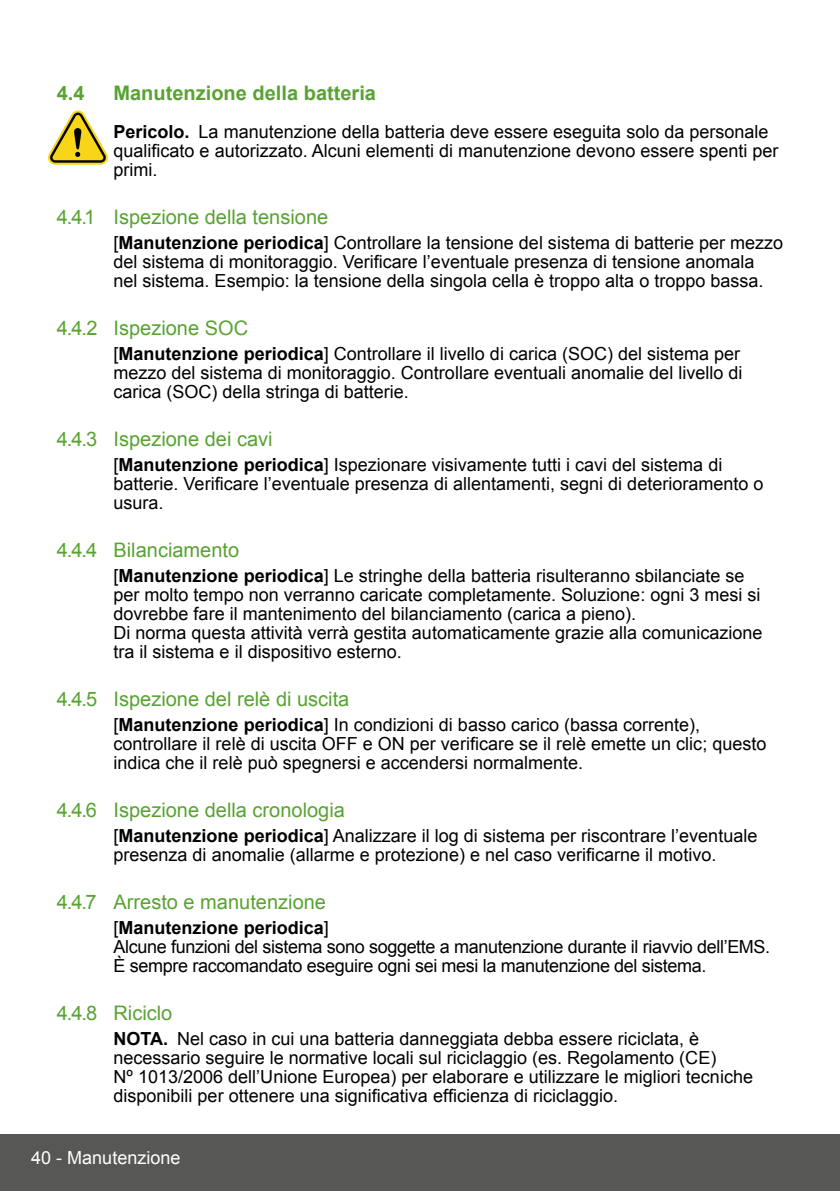
<style>
.page{position:relative;width:840px;height:1191px;background:#fff}
.page>*{position:absolute;margin:0;border:0;box-sizing:border-box;transform-origin:0 0}
.t1{font:20px "Arial";color:#58a332}
.t2{font:700 20px "Arial";color:#58a332}
.t3{font:18px/19px "Arial";color:#000}
.t4{font:18px/19px "Arial";letter-spacing:-.02em;color:#000}
.t5{font:18px "Arial";color:#fff}
.s1{font-weight:700}
</style>
<div class="page">
<div style="left:0;top:1134px;width:839px;height:57px;background:#575756"></div>
<svg style="left:48px;top:111px;width:60px;height:54px"></svg>
<p class="t2" style="left:57px;top:79px;width:29px">4.4</p>
<p class="t2" style="left:113px;top:79px;width:264px">Manutenzione della batteria</p>
<p class="t3" style="left:113px;top:122px;width:666px"><span class="s1">Pericolo.</span> La manutenzione della batteria deve essere eseguita solo da personale qualificato e autorizzato. Alcuni elementi di manutenzione devono essere spenti per primi.</p>
<p class="t1" style="left:57px;top:204px;width:273px">4.4.1 Ispezione della tensione</p>
<p class="t3" style="left:113px;top:233px;width:670px">[<span class="s1">Manutenzione periodica</span>] Controllare la tensione del sistema di batterie per mezzo del sistema di monitoraggio. Verificare l’eventuale presenza di tensione anomala<br>nel sistema. Esempio: la tensione della singola cella è troppo alta o troppo bassa.</p>
<p class="t1" style="left:57px;top:315px;width:193px">4.4.2 Ispezione SOC</p>
<p class="t3" style="left:113px;top:344px;width:630px;text-align:justify">[<span class="s1">Manutenzione periodica</span>] Controllare il livello di carica (SOC) del sistema per mezzo del sistema di monitoraggio. Controllare eventuali anomalie del livello di carica (SOC) della stringa di batterie.</p>
<p class="t1" style="left:57px;top:426px;width:217px">4.4.3 Ispezione dei cavi</p>
<p class="t3" style="left:113px;top:455px;width:651px">[<span class="s1">Manutenzione periodica</span>] Ispezionare visivamente tutti i cavi del sistema di batterie. Verificare l’eventuale presenza di allentamenti, segni di deterioramento o usura.</p>
<p class="t1" style="left:57px;top:537px;width:184px">4.4.4 Bilanciamento</p>
<p class="t3" style="left:113px;top:566px;width:650px">[<span class="s1">Manutenzione periodica</span>] Le stringhe della batteria risulteranno sbilanciate se per molto tempo non verranno caricate completamente. Soluzione: ogni 3 mesi si dovrebbe fare il mantenimento del bilanciamento (carica a pieno).<br>Di norma questa attività verrà gestita automaticamente grazie alla comunicazione tra il sistema e il dispositivo esterno.</p>
<p class="t1" style="left:57px;top:686px;width:294px">4.4.5 Ispezione del relè di uscita</p>
<p class="t3" style="left:113px;top:715px;width:654px">[<span class="s1">Manutenzione periodica</span>] In condizioni di basso carico (bassa corrente), controllare il relè di uscita OFF e ON per verificare se il relè emette un clic; questo indica che il relè può spegnersi e accendersi normalmente.</p>
<p class="t1" style="left:57px;top:797px;width:289px">4.4.6 Ispezione della cronologia</p>
<p class="t3" style="left:113px;top:826px;width:645px">[<span class="s1">Manutenzione periodica</span>] Analizzare il log di sistema per riscontrare l’eventuale presenza di anomalie (allarme e protezione) e nel caso verificarne il motivo.</p>
<p class="t1" style="left:57px;top:889px;width:271px">4.4.7 Arresto e manutenzione</p>
<p class="t4" style="left:113px;top:918px;width:658px">[<span class="s1">Manutenzione periodica</span>]<br>Alcune funzioni del sistema sono soggette a manutenzione durante il riavvio dell’EMS.<br>È sempre raccomandato eseguire ogni sei mesi la manutenzione del sistema.</p>
<p class="t1" style="left:57px;top:1000px;width:117px">4.4.8 Riciclo</p>
<p class="t3" style="left:113px;top:1029px;width:640px"><span class="s1">NOTA.</span> Nel caso in cui una batteria danneggiata debba essere riciclata, è necessario seguire le normative locali sul riciclaggio (es. Regolamento (CE)<br>Nº 1013/2006 dell’Unione Europea) per elaborare e utilizzare le migliori tecniche disponibili per ottenere una significativa efficienza di riciclaggio.</p>
<p class="t5" style="left:31px;top:1146px;width:151px">40 - Manutenzione</p>
</div>
